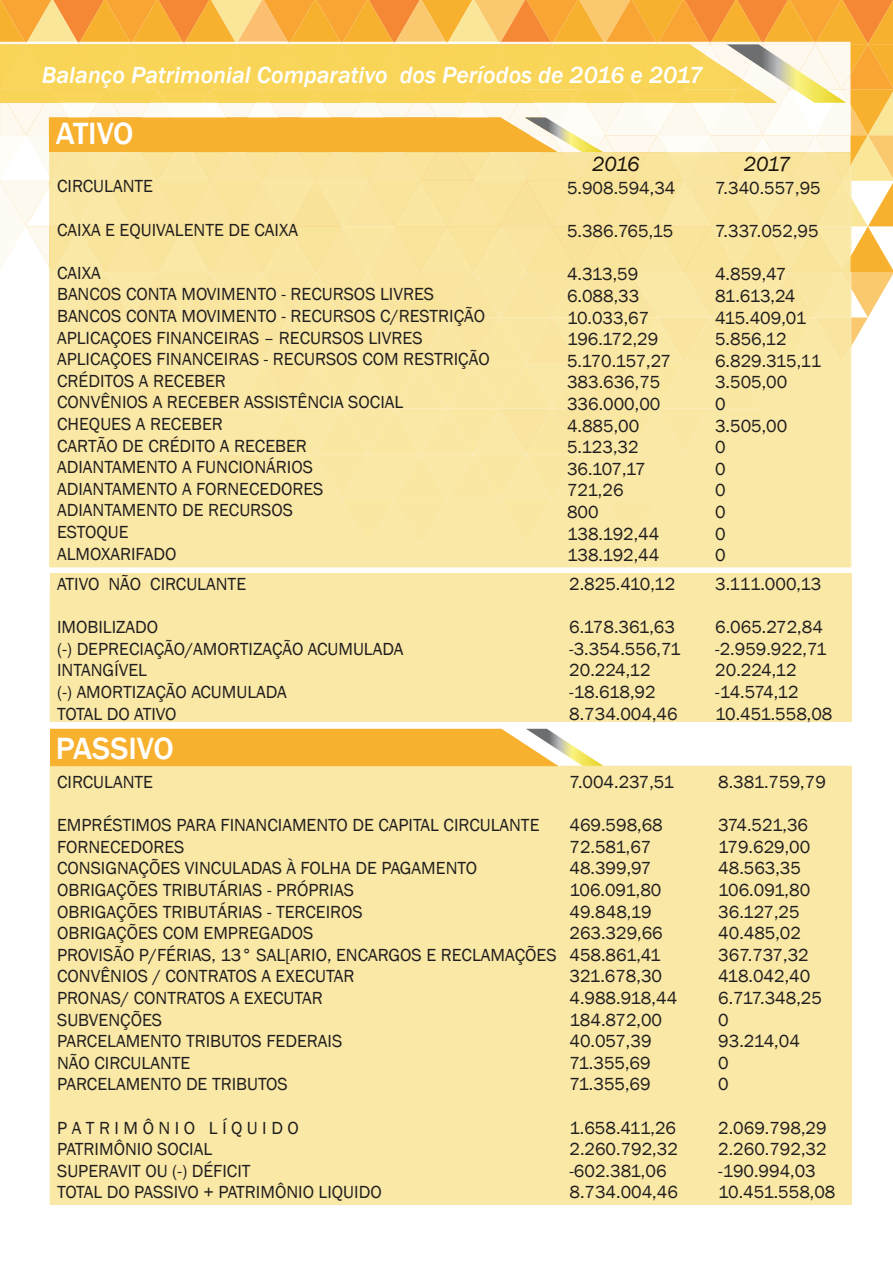
<style>
.page{position:relative;width:893px;height:1263px;background:#fff}
.page>*{position:absolute;margin:0;border:0;box-sizing:border-box;transform-origin:0 0}
.t1{font:500 31.65px "Franklin Gothic";color:#fff}
.t2{font:italic 500 24px "Franklin Gothic";color:#fff}
.t3{font:italic 21px "Franklin Gothic";letter-spacing:-.045em;color:#18120c}
.t4{font:18px/21.6px "Franklin Gothic";color:#201d1e}
</style>
<div class="page">
<svg style="left:0;top:0;width:893px;height:567px;background:#f9e19a"></svg>
<div style="left:50px;top:573px;width:802px;height:149px;background:#f9e8a6"></div>
<div style="left:50px;top:573px;width:800px;height:13px;background:#fae8a6"></div>
<div style="left:50px;top:766px;width:802px;height:439px;background:#f9e8a6"></div>
<svg style="left:50px;top:729px;width:554px;height:38px;background:#f5b947"></svg>
<h2 class="t2" style="left:42px;top:60px;width:663px">Balanço Patrimonial Comparativo dos Períodos de 2016 e 2017</h2>
<h1 class="t1" style="left:56px;top:114px;width:79px">ATIVO</h1>
<p class="t4" style="left:57px;top:176px;width:97px">CIRCULANTE</p>
<p class="t4" style="left:57px;top:219px;width:242px">CAIXA E EQUIVALENTE DE CAIXA</p>
<p class="t4" style="left:57px;top:262px;width:434px">CAIXA<br>BANCOS CONTA MOVIMENTO - RECURSOS LIVRES<br>BANCOS CONTA MOVIMENTO - RECURSOS C/RESTRIÇÃO<br>APLICAÇOES FINANCEIRAS – RECURSOS LIVRES<br>APLICAÇOES FINANCEIRAS - RECURSOS COM RESTRIÇÃO<br>CRÉDITOS A RECEBER<br>CONVÊNIOS A RECEBER ASSISTÊNCIA SOCIAL<br>CHEQUES A RECEBER<br>CARTÃO DE CRÉDITO A RECEBER<br>ADIANTAMENTO A FUNCIONÁRIOS<br>ADIANTAMENTO A FORNECEDORES<br>ADIANTAMENTO DE RECURSOS<br>ESTOQUE<br>ALMOXARIFADO</p>
<p class="t4" style="left:57px;top:573px;width:191px">ATIVO NÃO CIRCULANTE</p>
<p class="t4" style="left:57px;top:617px;width:348px">IMOBILIZADO<br>(-) DEPRECIAÇÃO/AMORTIZAÇÃO ACUMULADA<br>INTANGÍVEL<br>(-) AMORTIZAÇÃO ACUMULADA<br>TOTAL DO ATIVO</p>
<h1 class="t1" style="left:56px;top:728px;width:120px">PASSIVO</h1>
<p class="t4" style="left:57px;top:771px;width:97px">CIRCULANTE</p>
<p class="t4" style="left:57px;top:815px;width:501px">EMPRÉSTIMOS PARA FINANCIAMENTO DE CAPITAL CIRCULANTE<br>FORNECEDORES<br>CONSIGNAÇÕES VINCULADAS À FOLHA DE PAGAMENTO<br>OBRIGAÇÕES TRIBUTÁRIAS - PRÓPRIAS<br>OBRIGAÇÕES TRIBUTÁRIAS - TERCEIROS<br>OBRIGAÇÕES COM EMPREGADOS<br>PROVISÃO P/FÉRIAS, 13° SAL[ARIO, ENCARGOS E RECLAMAÇÕES<br>CONVÊNIOS / CONTRATOS A EXECUTAR<br>PRONAS/ CONTRATOS A EXECUTAR<br>SUBVENÇÕES<br>PARCELAMENTO TRIBUTOS FEDERAIS<br>NÃO CIRCULANTE<br>PARCELAMENTO DE TRIBUTOS</p>
<p class="t4" style="left:57px;top:1117px;width:326px">P A T R I M Ô N I O L Í Q U I D O<br>PATRIMÔNIO SOCIAL<br>SUPERAVIT OU (-) DÉFICIT<br>TOTAL DO PASSIVO + PATRIMÔNIO LIQUIDO</p>
<p class="t3" style="left:592px;top:151px;width:49px">2016</p>
<p class="t3" style="left:744px;top:151px;width:48px">2017</p>
<p class="t4" style="left:567px;top:177px;width:110px">5.908.594,34</p>
<p class="t4" style="left:567px;top:221px;width:108px">5.386.765,15</p>
<p class="t4" style="left:567px;top:264px;width:105px">4.313,59<br>6.088,33<br>10.033,67<br>196.172,29<br>5.170.157,27<br>383.636,75<br>336.000,00<br>4.885,00<br>5.123,32<br>36.107,17<br>721,26<br>800<br>138.192,44<br>138.192,44</p>
<p class="t4" style="left:569px;top:573px;width:107px">2.825.410,12</p>
<p class="t4" style="left:569px;top:617px;width:113px">6.178.361,63 -3.354.556,71<br>20.224,12 -18.618,92<br>8.734.004,46</p>
<p class="t4" style="left:569px;top:771px;width:106px">7.004.237,51</p>
<p class="t4" style="left:569px;top:815px;width:109px">469.598,68<br>72.581,67<br>48.399,97<br>106.091,80<br>49.848,19<br>263.329,66<br>458.861,41<br>321.678,30<br>4.988.918,44<br>184.872,00<br>40.057,39<br>71.355,69<br>71.355,69</p>
<p class="t4" style="left:569px;top:1117px;width:110px">1.658.411,26<br>2.260.792,32 -602.381,06<br>8.734.004,46</p>
<p class="t4" style="left:715px;top:177px;width:107px">7.340.557,95</p>
<p class="t4" style="left:715px;top:221px;width:105px">7.337.052,95</p>
<p class="t4" style="left:715px;top:264px;width:108px">4.859,47<br>81.613,24<br>415.409,01<br>5.856,12<br>6.829.315,11<br>3.505,00<br>0<br>3.505,00<br>0<br>0<br>0<br>0<br>0<br>0</p>
<p class="t4" style="left:715px;top:573px;width:108px">3.111.000,13</p>
<p class="t4" style="left:715px;top:617px;width:119px">6.065.272,84 -2.959.922,71<br>20.224,12 -14.574,12<br>10.451.558,08</p>
<p class="t4" style="left:718px;top:771px;width:109px">8.381.759,79</p>
<p class="t4" style="left:718px;top:815px;width:105px">374.521,36<br>179.629,00<br>48.563,35<br>106.091,80<br>36.127,25<br>40.485,02<br>367.737,32<br>418.042,40<br>6.717.348,25<br>0<br>93.214,04<br>0<br>0</p>
<p class="t4" style="left:718px;top:1117px;width:119px">2.069.798,29<br>2.260.792,32 -190.994,03<br>10.451.558,08</p>
</div>
